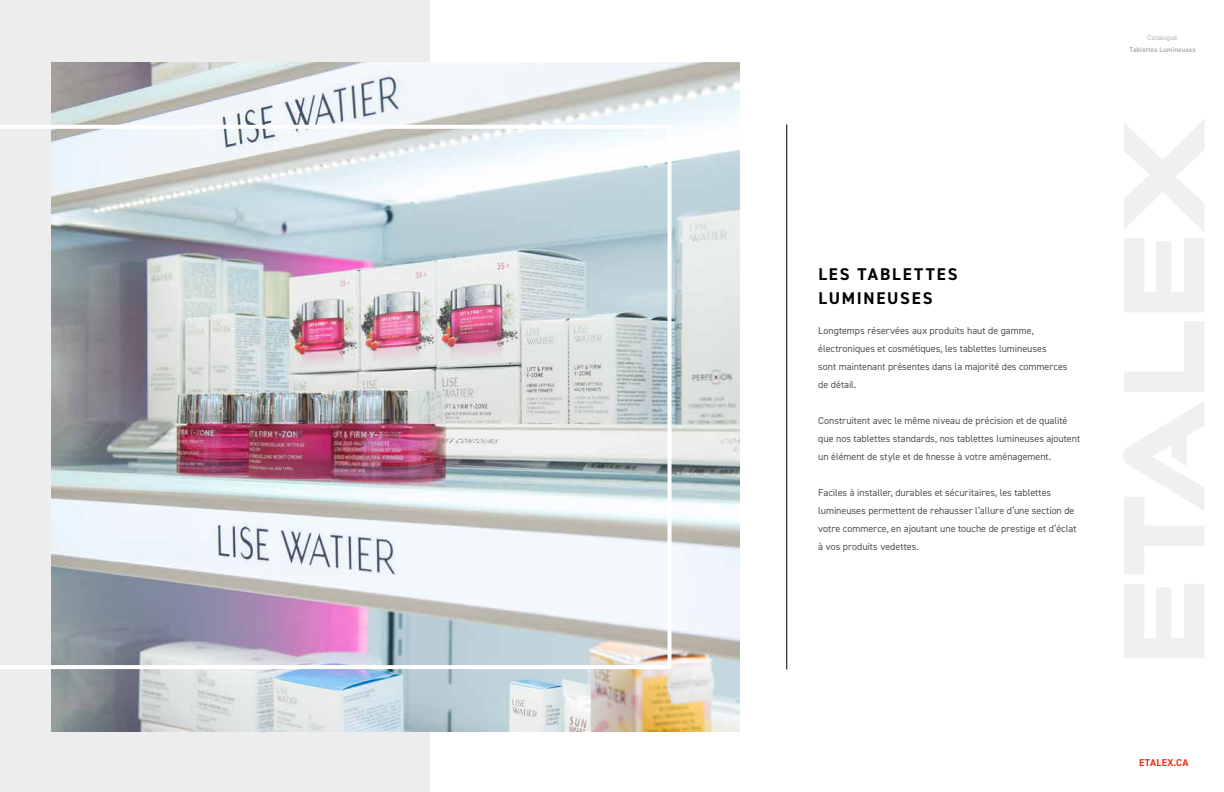
<style>
.page{position:relative;width:1224px;height:792px;background:#fff}
.page>*{position:absolute;margin:0;border:0;box-sizing:border-box;transform-origin:0 0}
.t1{font:700 17px/24px "DIN2014";letter-spacing:.11em;color:#000}
.t2{font:10px/18px "DIN2014";color:#565157}
.t3{font:700 10px "DIN2014";letter-spacing:.03em;color:#e6331c}
.t4{font:700 7px "DIN2014";letter-spacing:.015em;color:#b3b2b2}
.t5{font:7px "DIN2014";letter-spacing:.015em;color:#b3b2b2}
</style>
<div class="page">
<svg style="left:1124px;top:584px;width:80px;height:74px"></svg>
<svg style="left:1123px;top:402px;width:81px;height:172px"></svg>
<svg style="left:1124px;top:321px;width:80px;height:71px"></svg>
<svg style="left:1124px;top:120px;width:80px;height:192px"></svg>
<div style="left:0;top:0;width:430px;height:792px;background:#ededed"></div>
<img style="left:51px;top:63px;width:688px;height:668px">
<img style="left:0;top:125px;width:672px;height:544px">
<hr style="left:786px;top:124px;width:1px;height:546px;background:#000">
<p class="t5" style="left:1148px;top:33px;width:32px">Catalogue</p>
<p class="t4" style="left:1130px;top:45px;width:68px">Tablettes Lumineuses</p>
<h1 class="t1" style="left:818px;top:262px;width:141px">LES TABLETTES<br>LUMINEUSES</h1>
<p class="t2" style="left:818px;top:321px;width:251px">Longtemps réservées aux produits haut de gamme, électroniques et cosmétiques, les tablettes lumineuses<br>sont maintenant présentes dans la majorité des commerces de détail.</p>
<p class="t2" style="left:818px;top:411px;width:263px">Construitent avec le même niveau de précision et de qualité que nos tablettes standards, nos tablettes lumineuses ajoutent un élément de style et de finesse à votre aménagement.</p>
<p class="t2" style="left:818px;top:483px;width:260px">Faciles à installer, durables et sécuritaires, les tablettes lumineuses permettent de rehausser l‘allure d‘une section de votre commerce, en ajoutant une touche de prestige et d‘éclat à vos produits vedettes.</p>
<p class="t3" style="left:1139px;top:756px;width:51px">ETALEX.CA</p>
</div>
